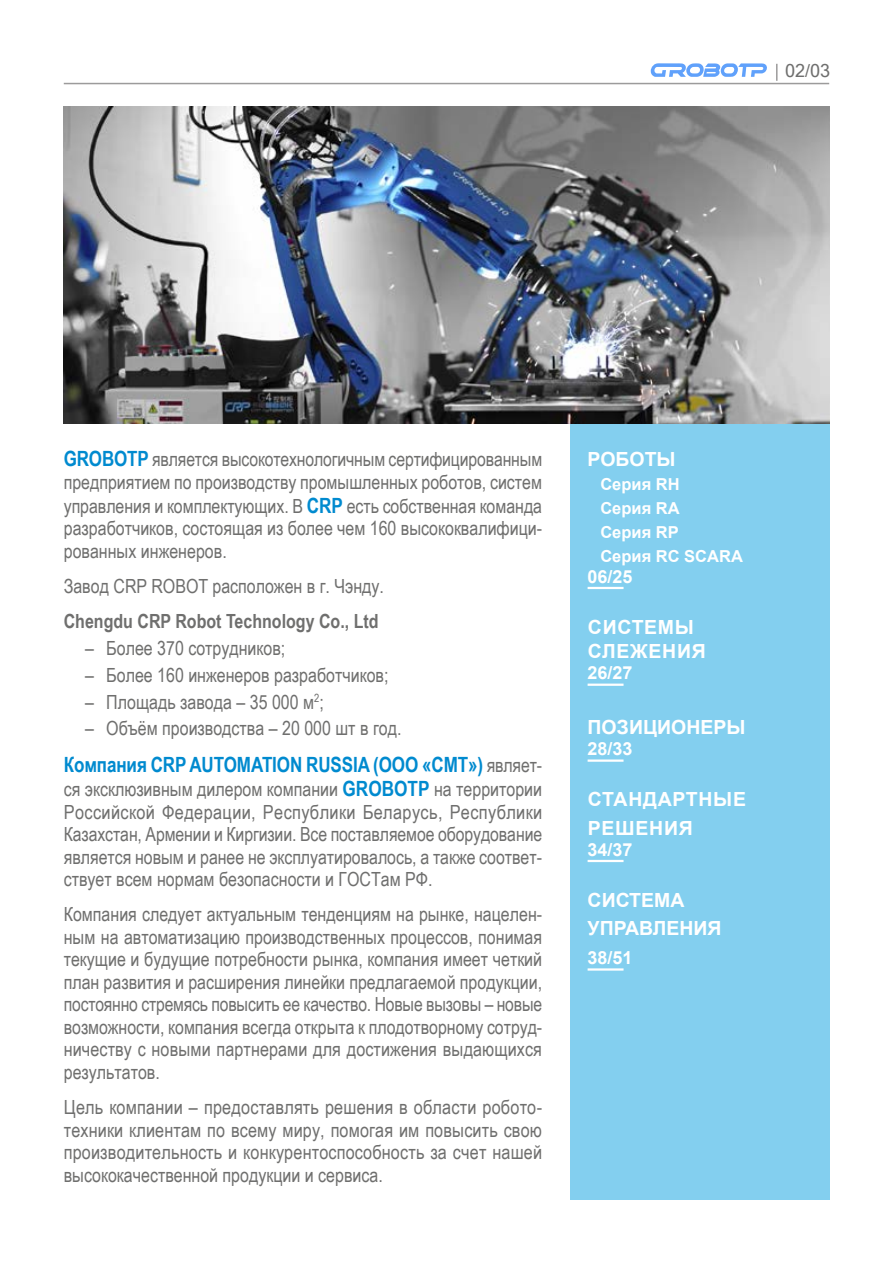
<style>
.page{position:relative;width:893px;height:1263px;background:#fff}
.page>*{position:absolute;margin:0;border:0;box-sizing:border-box;transform-origin:0 0}
.t1{font:700 21px "Arial Narrow";letter-spacing:-.005em;color:#008acf}
.t2{font:19.5px/22.5px "Arial Narrow";color:#6f6f6e;text-align:justify}
.t3{font:700 19.5px/28.5px "Arial";color:#fff}
.t4{font:700 19.5px/24px "Arial";letter-spacing:.035em;color:#fff}
.t5{font:700 19.5px "Arial Narrow";color:#6f6f6e}
.t6{font:700 18px "Arial";color:#fff}
.t7{font:18px "Microsoft Sans Serif";color:#6f6f6e}
.t8{font:700 16.5px/24px "Arial";color:#fff}
.s1{font-weight:700;font-size:21px;color:#008acf}
.s2{font-weight:400;font-size:19.5px;color:#6f6f6e}
</style>
<div class="page">
<hr style="left:64px;top:83px;width:765px;height:1px;background:#9c9b9b">
<svg style="left:650px;top:63px;width:117px;height:14px"></svg>
<svg style="left:776px;top:64px;width:1px;height:17px"></svg>
<div style="left:570px;top:424px;width:259px;height:775px;background:#83cfef"></div>
<hr style="left:588px;top:587px;width:35px;height:2px;background:#fff">
<hr style="left:588px;top:684px;width:35px;height:2px;background:#fff">
<hr style="left:588px;top:759px;width:35px;height:3px;background:#fff">
<hr style="left:588px;top:860px;width:35px;height:2px;background:#fff">
<hr style="left:588px;top:968px;width:35px;height:3px;background:#fff">
<img style="left:64px;top:106px;width:765px;height:318px">
<p class="t7" style="left:785px;top:59px;width:47px">02/03</p>
<p class="t2" style="left:64px;top:447px;width:480px;line-height:23px"><span class="s1">GROBOTP</span> является высокотехнологичным сертифицированным предприятием по производству промышленных роботов, систем управления и комплектующих. В <span class="s1">CRP</span> есть собственная команда разработчиков, состоящая из более чем 160 высококвалифици&shy;рованных инженеров.</p>
<p class="t2" style="left:64px;top:574px;width:322px">Завод CRP ROBOT расположен в г. Чэнду.</p>
<p class="t5" style="left:64px;top:607px;width:316px">Chengdu CRP Robot Technology Co., Ltd</p>
<p class="t2" style="left:85px;top:636px;width:202px">– Более 370 сотрудников;</p>
<p class="t2" style="left:85px;top:663px;width:305px">– Более 160 инженеров разработчиков;</p>
<p class="t2" style="left:85px;top:690px;width:240px">– Площадь завода – 35 000 м<sup>2</sup>;</p>
<p class="t2" style="left:85px;top:716px;width:318px">– Объём производства – 20 000 шт в год.</p>
<p class="t1" style="left:64px;top:749px;width:480px">Компания CRP AUTOMATION RUSSIA (ООО «СМТ») <span class="s2">являет-</span></p>
<p class="t2" style="left:64px;top:777px;width:480px">ся эксклюзивным дилером компании <span class="s1">GROBOTP</span> на территории Российской Федерации, Республики Беларусь, Республики Казахстан, Армении и Киргизии. Все поставляемое оборудование является новым и ранее не эксплуатировалось, а также соответ&shy;ствует всем нормам безопасности и ГОСТам РФ.</p>
<p class="t2" style="left:64px;top:902px;width:480px">Компания следует актуальным тенденциям на рынке, нацелен&shy;ным на автоматизацию производственных процессов, понимая текущие и будущие потребности рынка, компания имеет четкий план развития и расширения линейки предлагаемой продукции, постоянно стремясь повысить ее качество. Новые вызовы – новые возможности, компания всегда открыта к плодотворному сотруд&shy;ничеству с новыми партнерами для достижения выдающихся результатов.</p>
<p class="t2" style="left:64px;top:1095px;width:480px">Цель компании – предоставлять решения в области робото&shy;техники клиентам по всему миру, помогая им повысить свою производительность и конкурентоспособность за счет нашей высококачественной продукции и сервиса.</p>
<p class="t3" style="left:588px;top:445px;width:90px">РОБОТЫ</p>
<p class="t8" style="left:600px;top:472px;width:144px">Серия RH<br>Серия RА<br>Серия RР<br>Серия RС SCARA</p>
<p class="t6" style="left:588px;top:564px;width:47px">06/25</p>
<p class="t4" style="left:588px;top:615px;width:119px">СИСТЕМЫ<br>СЛЕЖЕНИЯ</p>
<p class="t6" style="left:588px;top:660px;width:47px">26/27</p>
<p class="t3" style="left:588px;top:713px;width:160px">ПОЗИЦИОНЕРЫ</p>
<p class="t6" style="left:588px;top:736px;width:47px">28/33</p>
<p class="t4" style="left:588px;top:785px;width:160px;line-height:28.5px">СТАНДАРТНЫЕ<br>РЕШЕНИЯ</p>
<p class="t6" style="left:588px;top:837px;width:47px">34/37</p>
<p class="t3" style="left:588px;top:886px;width:135px">СИСТЕМА<br>УПРАВЛЕНИЯ</p>
<p class="t6" style="left:588px;top:945px;width:47px">38/51</p>
</div>
